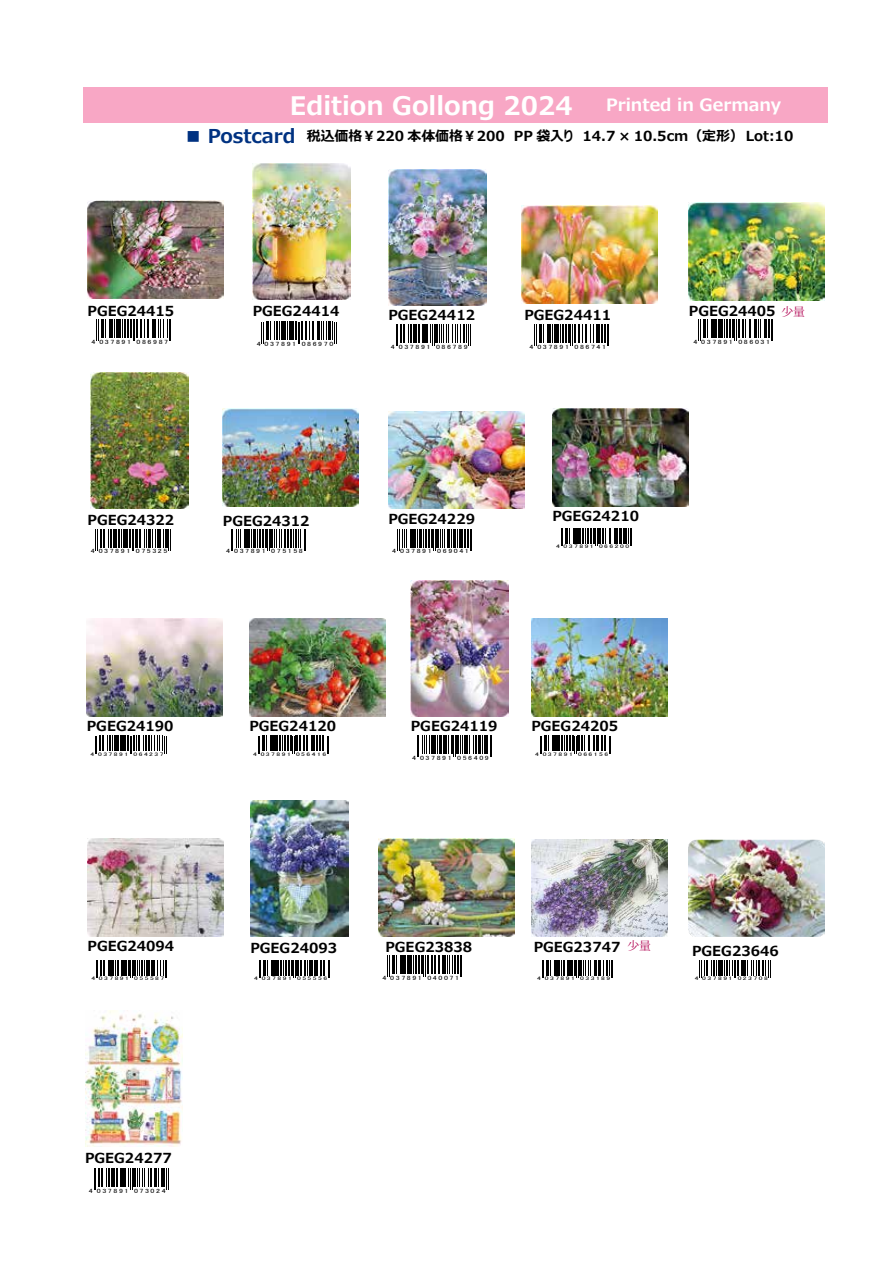
<style>
.page{position:relative;width:893px;height:1263px;background:#fff}
.page>*{position:absolute;margin:0;border:0;box-sizing:border-box;transform-origin:0 0}
.t1{font:700 25.5px "Meiryo UI";color:#fff}
.t2{font:700 16.95px "Meiryo UI";color:#fff}
.t3{font:700 13.8px "Meiryo UI";color:#000}
.t4{font:11.7px "Koz Min Pr 6 N";color:#b00050}
.t5{font:6.15px "MS UI Gothic";letter-spacing:.2em;color:#000;scale:1.3 1}
.t6{font:5.1px "MS UI Gothic";letter-spacing:.2em;color:#000;scale:1.49 1}
.s1{font-size:19.2px;color:#003281}
</style>
<div class="page">
<div style="left:84px;top:87px;width:744px;height:35px;background:#f8a7c5"></div>
<img style="left:531px;top:840px;width:136px;height:96px">
<svg style="left:542px;top:960px;width:71px;height:18px"></svg>
<img style="left:689px;top:840px;width:136px;height:96px">
<svg style="left:699px;top:960px;width:72px;height:18px"></svg>
<img style="left:388px;top:411px;width:136px;height:98px">
<img style="left:88px;top:838px;width:136px;height:98px">
<img style="left:249px;top:619px;width:136px;height:97px">
<img style="left:531px;top:619px;width:136px;height:97px">
<img style="left:552px;top:409px;width:136px;height:98px">
<img style="left:87px;top:619px;width:136px;height:97px">
<svg style="left:258px;top:736px;width:71px;height:17px"></svg>
<svg style="left:95px;top:736px;width:72px;height:17px"></svg>
<svg style="left:540px;top:736px;width:71px;height:17px"></svg>
<svg style="left:96px;top:960px;width:71px;height:18px"></svg>
<svg style="left:561px;top:528px;width:71px;height:18px"></svg>
<img style="left:378px;top:838px;width:136px;height:98px">
<img style="left:411px;top:580px;width:98px;height:136px">
<img style="left:85px;top:1011px;width:98px;height:136px">
<img style="left:223px;top:409px;width:136px;height:98px">
<img style="left:91px;top:372px;width:98px;height:136px">
<img style="left:689px;top:202px;width:136px;height:98px">
<img style="left:521px;top:205px;width:136px;height:98px">
<img style="left:388px;top:169px;width:98px;height:136px">
<img style="left:253px;top:164px;width:97px;height:136px">
<img style="left:88px;top:201px;width:136px;height:98px">
<img style="left:250px;top:800px;width:98px;height:136px">
<svg style="left:259px;top:960px;width:71px;height:18px"></svg>
<svg style="left:97px;top:529px;width:74px;height:21px"></svg>
<svg style="left:231px;top:529px;width:75px;height:21px"></svg>
<svg style="left:397px;top:529px;width:75px;height:21px"></svg>
<svg style="left:94px;top:1168px;width:75px;height:21px"></svg>
<svg style="left:96px;top:320px;width:75px;height:21px"></svg>
<svg style="left:261px;top:322px;width:76px;height:21px"></svg>
<svg style="left:396px;top:325px;width:75px;height:21px"></svg>
<svg style="left:534px;top:325px;width:75px;height:21px"></svg>
<svg style="left:698px;top:320px;width:75px;height:21px"></svg>
<svg style="left:417px;top:736px;width:75px;height:21px"></svg>
<svg style="left:387px;top:956px;width:75px;height:21px"></svg>
<h1 class="t1" style="left:290px;top:88px;width:284px">Edition Gollong 2024</h1>
<p class="t2" style="left:606px;top:93px;width:177px">Printed in Germany</p>
<p class="t3" style="left:184px;top:127px;width:611px"><span class="s1">■ Postcard</span> 税込価格￥220 本体価格￥200　PP 袋入り　14.7 × 10.5cm（定形）　Lot:10</p>
<p class="t3" style="left:88px;top:301px;width:88px">PGEG24415</p>
<p class="t3" style="left:253px;top:301px;width:88px">PGEG24414</p>
<p class="t3" style="left:388px;top:305px;width:88px">PGEG24412</p>
<p class="t3" style="left:524px;top:305px;width:88px">PGEG24411</p>
<p class="t3" style="left:689px;top:301px;width:88px">PGEG24405</p>
<p class="t4" style="left:781px;top:305px;width:25px">少量</p>
<p class="t5" style="left:92px;top:339px;width:60px">4 037891 086987</p>
<p class="t5" style="left:257px;top:341px;width:60px">4 037891 086970</p>
<p class="t5" style="left:391px;top:344px;width:60px">4 037891 086789</p>
<p class="t5" style="left:529px;top:344px;width:60px">4 037891 086741</p>
<p class="t5" style="left:693px;top:339px;width:60px">4 037891 086031</p>
<p class="t3" style="left:88px;top:510px;width:88px">PGEG24322</p>
<p class="t3" style="left:223px;top:511px;width:88px">PGEG24312</p>
<p class="t3" style="left:388px;top:509px;width:88px">PGEG24229</p>
<p class="t3" style="left:552px;top:507px;width:88px">PGEG24210</p>
<p class="t5" style="left:91px;top:548px;width:60px">4 037891 075325</p>
<p class="t5" style="left:226px;top:548px;width:60px">4 037891 075158</p>
<p class="t5" style="left:392px;top:548px;width:60px">4 037891 069041</p>
<p class="t6" style="left:556px;top:544px;width:50px">4 037891 066200</p>
<p class="t3" style="left:411px;top:716px;width:88px">PGEG24119</p>
<p class="t3" style="left:87px;top:716px;width:88px">PGEG24190</p>
<p class="t3" style="left:249px;top:716px;width:88px">PGEG24120</p>
<p class="t3" style="left:531px;top:716px;width:88px">PGEG24205</p>
<p class="t6" style="left:91px;top:752px;width:50px">4 037891 064237</p>
<p class="t6" style="left:253px;top:752px;width:50px">4 037891 056416</p>
<p class="t6" style="left:535px;top:752px;width:50px">4 037891 066156</p>
<p class="t5" style="left:412px;top:755px;width:60px">4 037891 056409</p>
<p class="t3" style="left:88px;top:936px;width:88px">PGEG24094</p>
<p class="t6" style="left:91px;top:976px;width:50px">4 037891 055587</p>
<p class="t3" style="left:85px;top:1148px;width:88px">PGEG24277</p>
<p class="t5" style="left:89px;top:1187px;width:60px">4 037891 073024</p>
<p class="t3" style="left:250px;top:938px;width:88px">PGEG24093</p>
<p class="t6" style="left:254px;top:976px;width:50px">4 037891 055556</p>
<p class="t3" style="left:385px;top:937px;width:88px">PGEG23838</p>
<p class="t5" style="left:382px;top:975px;width:60px">4 037891 040071</p>
<p class="t3" style="left:534px;top:937px;width:88px">PGEG23747</p>
<p class="t6" style="left:537px;top:976px;width:50px">4 037891 033189</p>
<p class="t4" style="left:627px;top:939px;width:25px">少量</p>
<p class="t3" style="left:692px;top:941px;width:88px">PGEG23646</p>
<p class="t6" style="left:695px;top:976px;width:50px">4 037891 023708</p>
</div>
